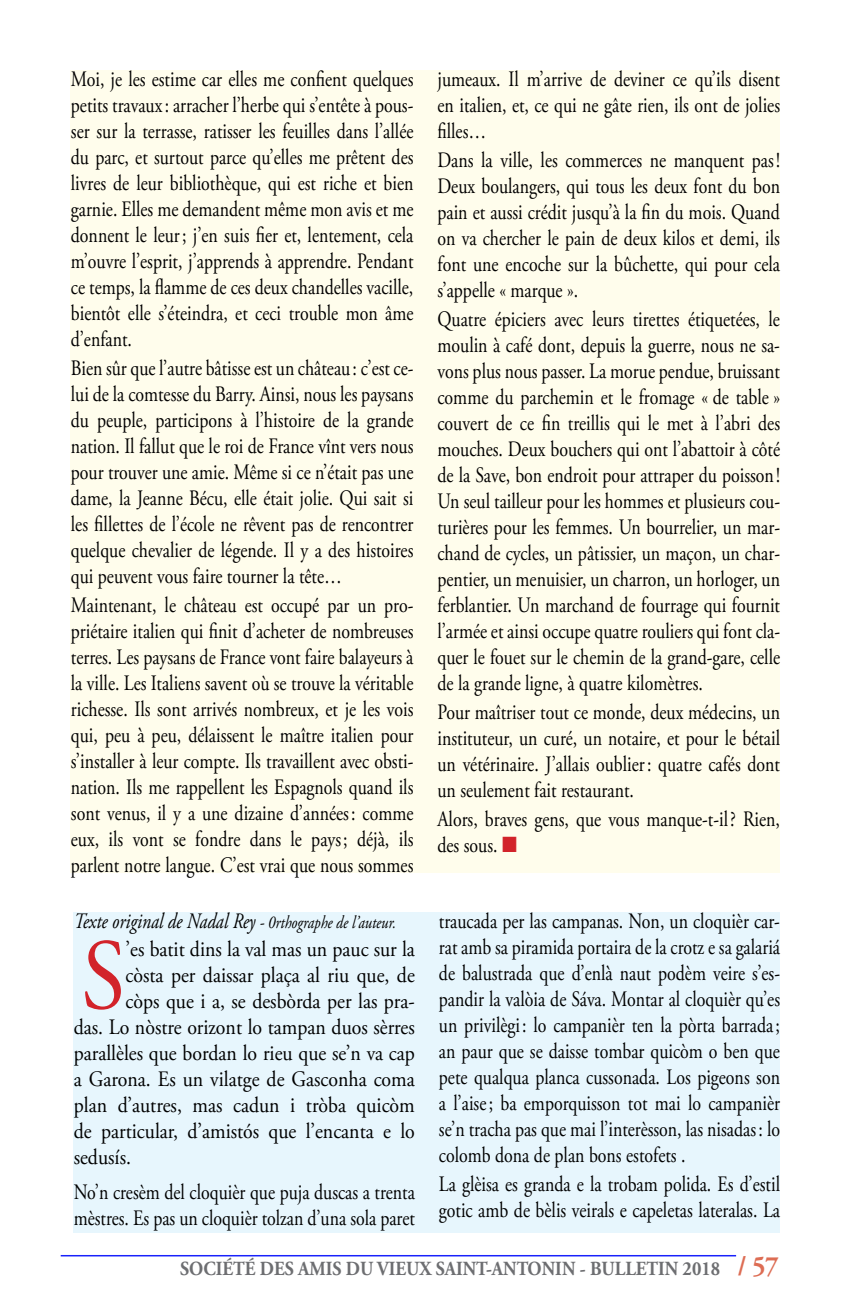
<style>
.page{position:relative;width:851px;height:1304px;background:#fff}
.page>*{position:absolute;margin:0;border:0;box-sizing:border-box;transform-origin:0 0}
.t1{font:100.4px "Adobe Garamond Pro";color:#d2232a;scale:.9 1}
.t2{font:22px/26px "Adobe Garamond Pro";color:#000;text-align:justify;scale:.81 1}
.t3{font:22px "Adobe Garamond Pro";color:#000;scale:.9 1}
.t4{font:italic 22px "Adobe Garamond Pro";color:#000;scale:.81 1}
.t5{font:700 20px "Adobe Garamond Pro";color:#6d6e71;scale:.9 1}
.s1{font-size:18px}
.s2{color:#d2232a}
.s3{font-size:28px;color:#dd6d54}
</style>
<div class="page">
<hr style="left:61px;top:1255px;width:675px;height:1px;background:#1922fb">
<div style="left:71px;top:70px;width:709px;height:803px;background:#fffdec"></div>
<div style="left:74px;top:912px;width:706px;height:321px;background:#e7f6fd"></div>
<p class="t2" style="left:71px;top:67px;width:424px">Moi, je les estime car elles me confient quelques petits travaux : arracher l’herbe qui s’entête à pous&shy;ser sur la terrasse, ratisser les feuilles dans l’allée du parc, et surtout parce qu’elles me prêtent des livres de leur bibliothèque, qui est riche et bien garnie. Elles me demandent même mon avis et me donnent le leur; j’en suis fier et, lentement, cela m’ouvre l’esprit, j’apprends à apprendre. Pendant ce temps, la flamme de ces deux chandelles vacille, bientôt elle s’éteindra, et ceci trouble mon âme d’enfant.</p>
<p class="t2" style="left:71px;top:356px;width:424px">Bien sûr que l’autre bâtisse est un château: c’est ce&shy;lui de la comtesse du Barry. Ainsi, nous les paysans du peuple, participons à l’histoire de la grande nation. Il fallut que le roi de France vînt vers nous pour trouver une amie. Même si ce n’était pas une dame, la Jeanne Bécu, elle était jolie. Qui sait si les fillettes de l’école ne rêvent pas de rencontrer quelque chevalier de légende. Il y a des histoires qui peuvent vous faire tourner la tête…</p>
<p class="t2" style="left:71px;top:593px;width:424px">Maintenant, le château est occupé par un pro&shy;priétaire italien qui finit d’acheter de nombreuses terres. Les paysans de France vont faire balayeurs à la ville. Les Italiens savent où se trouve la véritable richesse. Ils sont arrivés nombreux, et je les vois qui, peu à peu, délaissent le maître italien pour s’installer à leur compte. Ils travaillent avec obsti&shy;nation. Ils me rappellent les Espagnols quand ils sont venus, il y a une dizaine d’années: comme eux, ils vont se fondre dans le pays; déjà, ils parlent notre langue. C’est vrai que nous sommes</p>
<p class="t4" style="left:74px;top:907px;width:399px">Texte original de Nadal Rey <span class="s1">- 0rthographe de l’auteur.</span></p>
<h1 class="t1" style="left:81px;top:916px;width:51px">S</h1>
<p class="t3" style="left:126px;top:936px;width:323px">’es batit dins la val mas un pauc sur la</p>
<p class="t3" style="left:126px;top:962px;width:323px">còsta per daissar plaça al riu que, de</p>
<p class="t3" style="left:126px;top:988px;width:323px">còps que i a, se desbòrda per las pra-</p>
<p class="t3" style="left:74px;top:1014px;width:380px">das. Lo nòstre orizont lo tampan duos sèrres</p>
<p class="t3" style="left:74px;top:1040px;width:380px">parallèles que bordan lo rieu que se’n va cap</p>
<p class="t3" style="left:74px;top:1066px;width:380px">a Garona. Es un vilatge de Gasconha coma</p>
<p class="t3" style="left:74px;top:1092px;width:380px">plan d’autres, mas cadun i tròba quicòm</p>
<p class="t3" style="left:74px;top:1118px;width:380px">de particular, d’amistós que l’encanta e lo</p>
<p class="t3" style="left:74px;top:1144px;width:65px">sedusís.</p>
<p class="t2" style="left:74px;top:1179px;width:422px">No’n cresèm del cloquièr que puja duscas a trenta mèstres. Es pas un cloquièr tolzan d’una sola paret</p>
<p class="t2" style="left:437px;top:67px;width:424px">jumeaux. Il m’arrive de deviner ce qu’ils disent en italien, et, ce qui ne gâte rien, ils ont de jolies filles…</p>
<p class="t2" style="left:437px;top:148px;width:424px">Dans la ville, les commerces ne manquent pas!<br>Deux boulangers, qui tous les deux font du bon pain et aussi crédit jusqu’à la fin du mois. Quand on va chercher le pain de deux kilos et demi, ils font une encoche sur la bûchette, qui pour cela s’appelle « marque ».</p>
<p class="t2" style="left:437px;top:307px;width:424px">Quatre épiciers avec leurs tirettes étiquetées, le moulin à café dont, depuis la guerre, nous ne sa&shy;vons plus nous passer. La morue pendue, bruissant comme du parchemin et le fromage « de table » couvert de ce fin treillis qui le met à l’abri des mouches. Deux bouchers qui ont l’abattoir à côté de la Save, bon endroit pour attraper du poisson!<br>Un seul tailleur pour les hommes et plusieurs cou&shy;turières pour les femmes. Un bourrelier, un mar&shy;chand de cycles, un pâtissier, un maçon, un char&shy;pentier, un menuisier, un charron, un horloger, un ferblantier. Un marchand de fourrage qui fournit l’armée et ainsi occupe quatre rouliers qui font cla&shy;quer le fouet sur le chemin de la grand-gare, celle de la grande ligne, à quatre kilomètres.</p>
<p class="t2" style="left:437px;top:700px;width:424px">Pour maîtriser tout ce monde, deux médecins, un instituteur, un curé, un notaire, et pour le bétail un vétérinaire. J’allais oublier: quatre cafés dont un seulement fait restaurant.</p>
<p class="t2" style="left:437px;top:807px;width:424px">Alors, braves gens, que vous manque-t-il? Rien, des sous. <span class="s2">■</span></p>
<p class="t2" style="left:439px;top:908px;width:422px">traucada per las campanas. Non, un cloquièr car&shy;rat amb sa piramida portaira de la crotz e sa galariá de balustrada que d’enlà naut podèm veire s’es&shy;pandir la valòia de Sáva. Montar al cloquièr qu’es un privilègi: lo campanièr ten la pòrta barrada ; an paur que se daisse tombar quicòm o ben que pete qualqua planca cussonada. Los pigeons son a l’aise; ba emporquisson tot mai lo campanièr se’n tracha pas que mai l’interèsson, las nisadas: lo colomb dona de plan bons estofets .</p>
<p class="t2" style="left:439px;top:1171px;width:422px">La glèisa es granda e la trobam polida. Es d’estil gotic amb de bèlis veirals e capeletas lateralas. La</p>
<p class="t5" style="left:180px;top:1257px;width:666px">SOCIÉTÉ DES AMIS DU VIEUX SAINT-ANTONIN - BULLETIN 2018 <span class="s3">/ 57</span></p>
</div>
